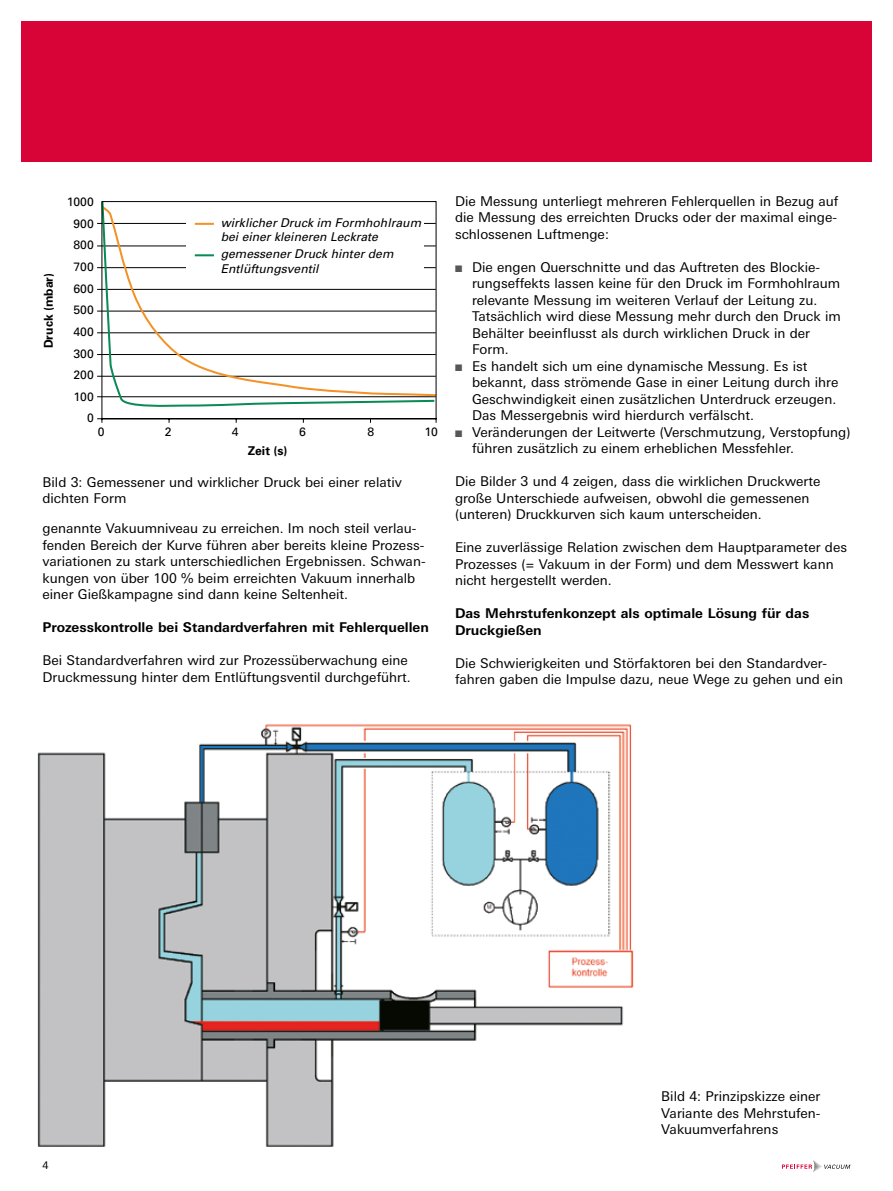
<style>
.page{position:relative;width:893px;height:1191px;background:#fff}
.page>*{position:absolute;margin:0;border:0;box-sizing:border-box;transform-origin:0 0}
.t1{font:13.5px/16.5px "Univers Next W1 G";color:#000}
.t2{font:700 13.5px/16.5px "Univers Next W1 G";color:#000}
.t3{font:italic 12.15px/14.5px "Univers";color:#000}
.t4{font:12.15px/21.6px "Univers";color:#000;text-align:right}
.t5{font:700 12.15px "Univers";color:#000}
.t6{font:10.5px "Univers Next W1 G";color:#000}
.s1{color:#575756}
</style>
<div class="page">
<svg style="left:782px;top:1160px;width:68px;height:12px"></svg>
<div style="left:21px;top:21px;width:851px;height:141px;background:#d80337"></div>
<svg style="left:97px;top:201px;width:340px;height:222px"></svg>
<div style="left:187px;top:211px;width:237px;height:71px;background:#fff"></div>
<svg style="left:195px;top:223px;width:19px;height:2px"></svg>
<svg style="left:195px;top:254px;width:19px;height:2px"></svg>
<img style="left:37px;top:724px;width:597px;height:423px">
<p class="t5" style="left:41px;top:348px;width:77px;rotate:-90deg">Druck (mbar)</p>
<p class="t4" style="left:67px;top:191px;width:29px">1000<br>900<br>800<br>700<br>600<br>500<br>400<br>300<br>200<br>100<br>0</p>
<p class="t3" style="left:221px;top:215px;width:202px">wirklicher Druck im Formhohlraum bei einer kleineren Leckrate</p>
<p class="t3" style="left:221px;top:246px;width:174px">gemessener Druck hinter dem<br>Entlüftungsventil</p>
<p class="t4" style="left:98px;top:421px;width:8px">0</p>
<p class="t4" style="left:165px;top:421px;width:8px">2</p>
<p class="t4" style="left:232px;top:421px;width:8px">4</p>
<p class="t4" style="left:299px;top:421px;width:8px">6</p>
<p class="t4" style="left:367px;top:421px;width:8px">8</p>
<p class="t4" style="left:424px;top:421px;width:15px">10</p>
<p class="t5" style="left:248px;top:443px;width:41px">Zeit (s)</p>
<p class="t1" style="left:43px;top:473px;width:361px">Bild 3: Gemessener und wirklicher Druck bei einer relativ dichten Form</p>
<p class="t1" style="left:43px;top:520px;width:385px">genannte Vakuumniveau zu erreichen. Im noch steil verlau&shy;fenden Bereich der Kurve führen aber bereits kleine Prozess&shy;variationen zu stark unterschiedlichen Ergebnissen. Schwan&shy;kungen von über 100 % beim erreichten Vakuum innerhalb einer Gießkampagne sind dann keine Seltenheit.</p>
<p class="t2" style="left:43px;top:619px;width:388px">Prozesskontrolle bei Standardverfahren mit Fehlerquellen</p>
<p class="t1" style="left:43px;top:652px;width:370px">Bei Standardverfahren wird zur Prozessüberwachung eine<br>Druckmessung hinter dem Entlüftungsventil durchgeführt.</p>
<p class="t1" style="left:455px;top:193px;width:385px;text-align:justify">Die Messung unterliegt mehreren Fehlerquellen in Bezug auf die Messung des erreichten Drucks oder der maximal einge&shy;schlossenen Luftmenge:</p>
<p class="t1" style="left:472px;top:259px;width:370px;text-indent:-17px"><span class="s1">■</span> Die engen Querschnitte und das Auftreten des Blockie&shy;rungseffekts lassen keine für den Druck im Formhohlraum relevante Messung im weiteren Verlauf der Leitung zu.<br>Tatsächlich wird diese Messung mehr durch den Druck im Behälter beeinflusst als durch wirklichen Druck in der Form.</p>
<p class="t1" style="left:472px;top:358px;width:368px;text-indent:-17px"><span class="s1">■</span> Es handelt sich um eine dynamische Messung. Es ist bekannt, dass strömende Gase in einer Leitung durch ihre Geschwindigkeit einen zusätzlichen Unterdruck erzeugen.<br>Das Messergebnis wird hierdurch verfälscht.</p>
<p class="t1" style="left:472px;top:424px;width:380px;text-indent:-17px"><span class="s1">■</span> Veränderungen der Leitwerte (Verschmutzung, Verstopfung) führen zusätzlich zu einem erheblichen Messfehler.</p>
<p class="t1" style="left:455px;top:473px;width:367px">Die Bilder 3 und 4 zeigen, dass die wirklichen Druckwerte große Unterschiede aufweisen, obwohl die gemessenen (unteren) Druckkurven sich kaum unterscheiden.</p>
<p class="t1" style="left:455px;top:539px;width:394px">Eine zuverlässige Relation zwischen dem Hauptparameter des<br>Prozesses (= Vakuum in der Form) und dem Messwert kann nicht hergestellt werden.</p>
<p class="t2" style="left:455px;top:605px;width:356px">Das Mehrstufenkonzept als optimale Lösung für das<br>Druckgießen</p>
<p class="t1" style="left:455px;top:655px;width:390px">Die Schwierigkeiten und Störfaktoren bei den Standardver&shy;fahren gaben die Impulse dazu, neue Wege zu gehen und ein</p>
<p class="t6" style="left:43px;top:1159px;width:8px">4</p>
<p class="t1" style="left:661px;top:1088px;width:161px;text-align:justify">Bild 4: Prinzipskizze einer Variante des Mehrstufen-Vakuumverfahrens</p>
</div>
